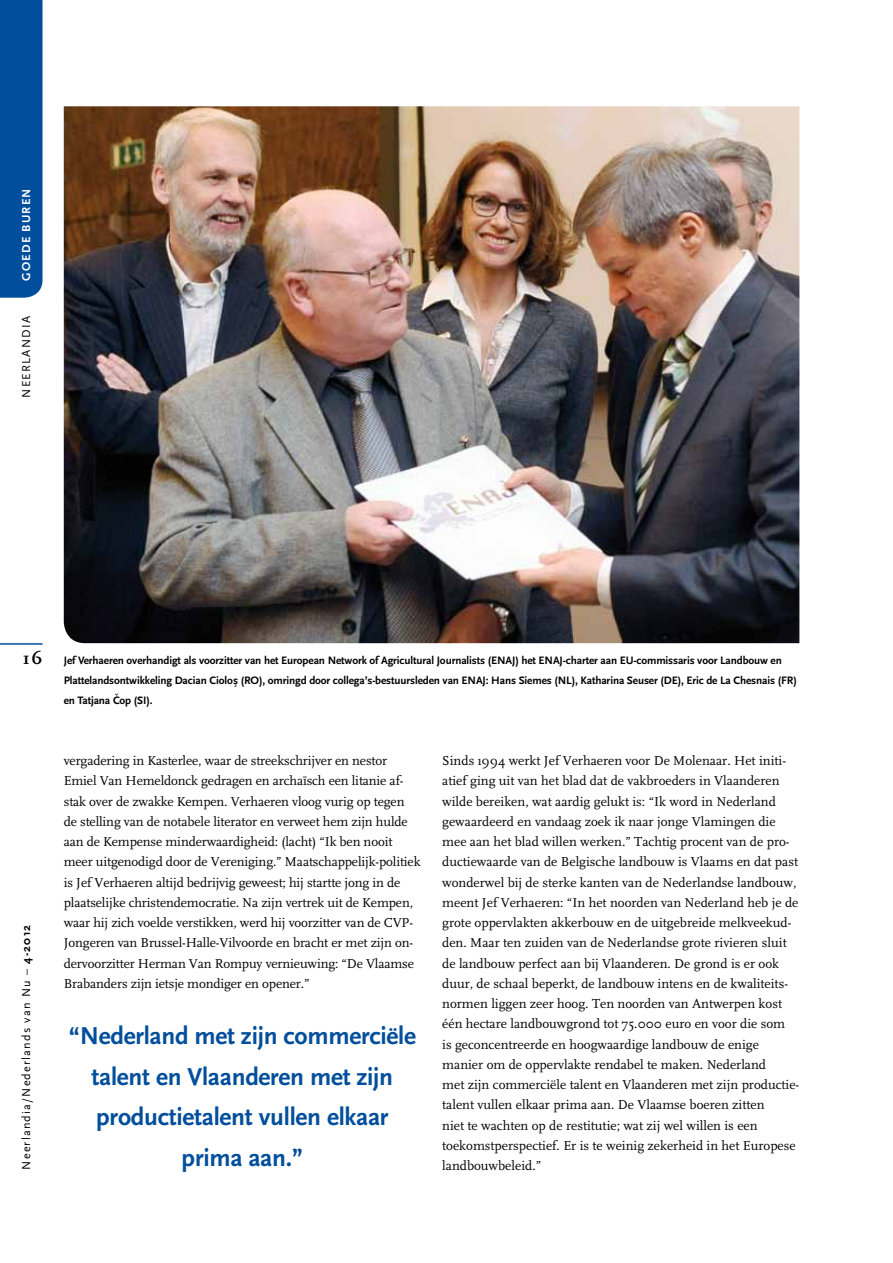
<style>
.page{position:relative;width:893px;height:1263px;background:#fff}
.page>*{position:absolute;margin:0;border:0;box-sizing:border-box;transform-origin:0 0}
.t1{font:700 25.5px/40.5px "Scala Sans";letter-spacing:-.01em;color:#004e9c;text-align:center}
.t2{font:700 18px "Scala";color:#000}
.t3{font:13.5px/20.2px "Scala";color:#000}
.t4{font:12px "Scala Sans";letter-spacing:.1em;color:#000}
.t5{font:700 12px "Scala Sans";letter-spacing:.1em;color:#fff}
.t6{font:700 11.25px/20.2px "Scala Sans";letter-spacing:-.01em;color:#000}
.s1{font-weight:700}
</style>
<div class="page">
<hr style="left:0;top:643px;width:43px;height:2px;background:#004e9c">
<div style="left:0;top:0;width:43px;height:298px;background:#004e9c"></div>
<img style="left:64px;top:106px;width:735px;height:537px">
<p class="t5" style="left:20px;top:281px;width:94px;rotate:-90deg">GOEDE BUREN</p>
<p class="t4" style="left:19px;top:397px;width:83px;rotate:-90deg">NEERLANDIA</p>
<h2 class="t2" style="left:23px;top:648px;width:21px">16</h2>
<p class="t4" style="left:19px;top:1169px;width:246px;rotate:-90deg">Neerlandia/Nederlands van Nu – <span class="s1">4-2012</span></p>
<p class="t6" style="left:64px;top:650px;width:734px">Jef Verhaeren overhandigt als voorzitter van het European Network of Agricultural Journalists (ENAJ) het ENAJ-charter aan EU-commissaris voor Landbouw en<br>Plattelandsontwikkeling Dacian Ciolo¸s (RO), omringd door collega’s-bestuursleden van ENAJ: Hans Siemes (NL), Katharina Seuser (DE), Eric de La Chesnais (FR) en Tatjana ˇCop (SI).</p>
<p class="t3" style="left:64px;top:751px;width:358px">vergadering in Kasterlee, waar de streekschrijver en nestor Emiel Van Hemeldonck gedragen en archaïsch een litanie af&shy;stak over de zwakke Kempen. Verhaeren vloog vurig op tegen de stelling van de notabele literator en verweet hem zijn hulde aan de Kempense minderwaardigheid: (lacht) “Ik ben nooit meer uitgenodigd door de Vereniging.” Maatschappelijk-politiek is Jef Verhaeren altijd bedrijvig geweest; hij startte jong in de plaatselijke christendemocratie. Na zijn vertrek uit de Kempen, waar hij zich voelde verstikken, werd hij voorzitter van de CVP-Jongeren van Brussel-Halle-Vilvoorde en bracht er met zijn on&shy;dervoorzitter Herman Van Rompuy vernieuwing: “De Vlaamse Brabanders zijn ietsje mondiger en opener.”</p>
<h1 class="t1" style="left:69px;top:1016px;width:349px">“Nederland met zijn commerciële talent en Vlaanderen met zijn productietalent vullen elkaar prima aan.”</h1>
<p class="t3" style="left:442px;top:751px;width:359px">Sinds 1994 werkt Jef Verhaeren voor De Molenaar. Het initi&shy;atief ging uit van het blad dat de vakbroeders in Vlaanderen wilde bereiken, wat aardig gelukt is: “Ik word in Nederland gewaardeerd en vandaag zoek ik naar jonge Vlamingen die mee aan het blad willen werken.” Tachtig procent van de pro&shy;ductiewaarde van de Belgische landbouw is Vlaams en dat past wonderwel bij de sterke kanten van de Nederlandse landbouw, meent Jef Verhaeren: “In het noorden van Nederland heb je de grote oppervlakten akkerbouw en de uitgebreide melkveekud&shy;den. Maar ten zuiden van de Nederlandse grote rivieren sluit de landbouw perfect aan bij Vlaanderen. De grond is er ook duur, de schaal beperkt, de landbouw intens en de kwaliteits&shy;normen liggen zeer hoog. Ten noorden van Antwerpen kost één hectare landbouwgrond tot 75.000 euro en voor die som<br>is geconcentreerde en hoogwaardige landbouw de enige manier om de oppervlakte rendabel te maken. Nederland<br>met zijn commerciële talent en Vlaanderen met zijn productie&shy;talent vullen elkaar prima aan. De Vlaamse boeren zitten<br>niet te wachten op de restitutie; wat zij wel willen is een toekomstperspectief. Er is te weinig zekerheid in het Europese landbouwbeleid.”</p>
</div>
